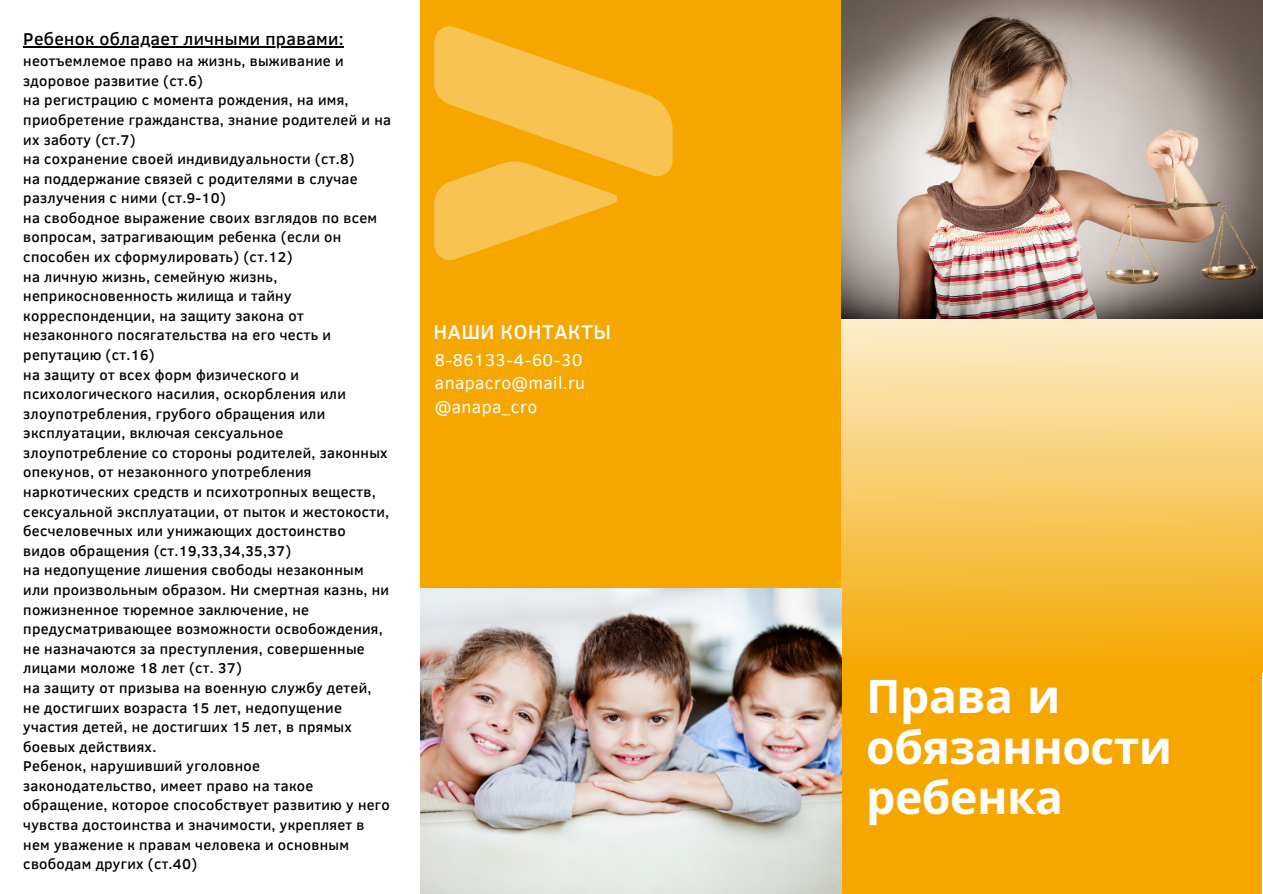
<style>
.page{position:relative;width:1263px;height:894px;background:#fff}
.page>*{position:absolute;margin:0;border:0;box-sizing:border-box;transform-origin:0 0}
.t1{font:700 46.2px/50.6px "Noto Sans";letter-spacing:-.01em;color:#fff}
.t2{font:500 20.55px "Clear Sans";letter-spacing:.02em;color:#fff}
.t3{font:17.55px "Clear Sans";letter-spacing:.02em;color:#fff}
.t4{font:500 17.55px "Clear Sans";letter-spacing:.02em;color:#000}
.t5{font:500 14.55px/19.5px "Clear Sans";letter-spacing:.02em;color:#000}
</style>
<div class="page">
<div style="left:421px;top:0;width:420px;height:893px;background:#f5a700"></div>
<svg style="left:841px;top:318px;width:421px;height:346px;background:#f8ca68"></svg>
<div style="left:824px;top:664px;width:438px;height:229px;background:#f5a700"></div>
<svg style="left:434px;top:26px;width:239px;height:234px"></svg>
<img style="left:841px;top:0;width:422px;height:318px">
<img style="left:421px;top:588px;width:420px;height:305px">
<hr style="left:23px;top:47px;width:321px;height:1px;background:#000">
<p class="t4" style="left:23px;top:27px;width:322px">Ребенок обладает личными правами:</p>
<p class="t5" style="left:23px;top:51px;width:322px">неотъемлемое право на жизнь, выживание и здоровое развитие (ст.6)</p>
<p class="t5" style="left:23px;top:90px;width:369px">на регистрацию с момента рождения, на имя, приобретение гражданства, знание родителей и на их заботу (ст.7)</p>
<p class="t5" style="left:23px;top:148px;width:333px">на сохранение своей индивидуальности (ст.8)</p>
<p class="t5" style="left:23px;top:168px;width:336px">на поддержание связей с родителями в случае разлучения с ними (ст.9-10)</p>
<p class="t5" style="left:23px;top:207px;width:355px">на свободное выражение своих взглядов по всем вопросам, затрагивающим ребенка (если он способен их сформулировать) (ст.12)</p>
<p class="t5" style="left:23px;top:266px;width:309px">на личную жизнь, семейную жизнь, неприкосновенность жилища и тайну корреспонденции, на защиту закона от незаконного посягательства на его честь и репутацию (ст.16)</p>
<p class="t5" style="left:23px;top:364px;width:367px">на защиту от всех форм физического и психологического насилия, оскорбления или злоупотребления, грубого обращения или эксплуатации, включая сексуальное злоупотребление со стороны родителей, законных опекунов, от незаконного употребления наркотических средств и психотропных веществ, сексуальной эксплуатации, от пыток и жестокости, бесчеловечных или унижающих достоинство видов обращения (ст.19,33,34,35,37)</p>
<p class="t5" style="left:23px;top:559px;width:367px">на недопущение лишения свободы незаконным или произвольным образом. Ни смертная казнь, ни пожизненное тюремное заключение, не предусматривающее возможности освобождения, не назначаются за преступления, совершенные лицами моложе 18 лет (ст. 37)</p>
<p class="t5" style="left:23px;top:677px;width:350px">на защиту от призыва на военную службу детей, не достигших возраста 15 лет, недопущение участия детей, не достигших 15 лет, в прямых боевых действиях.</p>
<p class="t5" style="left:23px;top:755px;width:368px">Ребенок, нарушивший уголовное законодательство, имеет право на такое обращение, которое способствует развитию у него чувства достоинства и значимости, укрепляет в нем уважение к правам человека и основным свободам других (ст.40)</p>
<p class="t2" style="left:434px;top:316px;width:179px">НАШИ КОНТАКТЫ</p>
<p class="t3" style="left:435px;top:346px;width:149px">8-86133-4-60-30</p>
<p class="t3" style="left:435px;top:370px;width:152px">anapacro@mail.ru</p>
<p class="t3" style="left:435px;top:394px;width:104px">@anapa_cro</p>
<p class="t1" style="left:866px;top:669px;width:307px">Права и обязанности ребенка</p>
</div>
